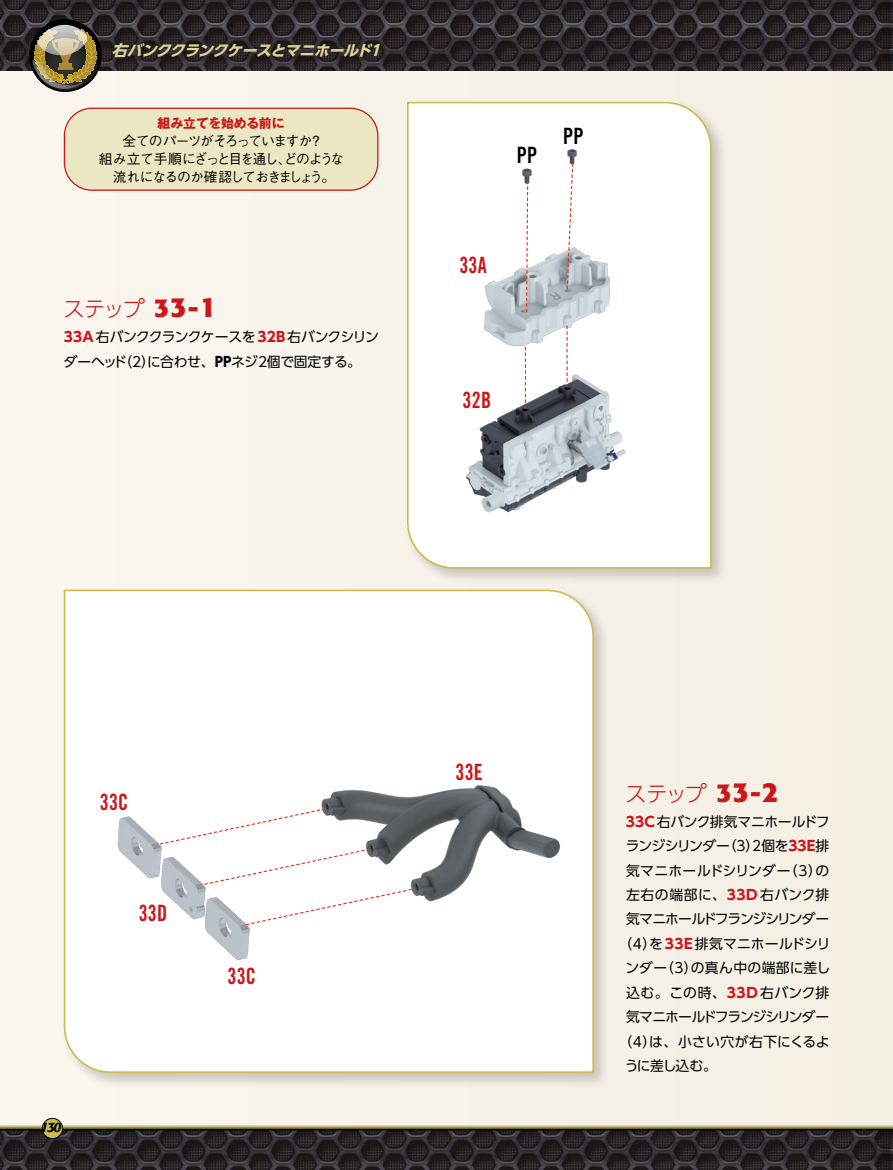
<style>
.page{position:relative;width:893px;height:1170px;background:#fff}
.page>*{position:absolute;margin:0;border:0;box-sizing:border-box;transform-origin:0 0}
.t1{font:22.5px "Trade Gothic LT Std Bd Cn 20";letter-spacing:.01em;color:#cd1619;scale:.9 1}
.t2{font:22.5px "Trade Gothic LT Std Bd Cn 20";color:#000;scale:.9 1}
.t3{font:300 21.3px "UD Shin Go Pro";letter-spacing:-.065em;color:#cd1619}
.t4{font:italic 700 14.85px "UD Shin Go Pro";color:#dfd497}
.t5{font:13.8px/24.5px "UD Shin Go Pro";letter-spacing:-.025em;color:#000}
.t6{font:500 13.8px/18.1px "Gothic BBB Pro";letter-spacing:-.105em;color:#000;text-align:center}
.t7{font:13.8px "UD Shin Go Pro";letter-spacing:.015em;color:#000}
.t8{font:13.8px "UD Shin Go Pro";letter-spacing:-.065em;color:#000}
.t9{font:13.8px "UD Shin Go Pro";letter-spacing:.005em;color:#000}
.t10{font:13.8px "UD Shin Go Pro";letter-spacing:.025em;color:#000}
.t11{font:13.8px "UD Shin Go Pro";letter-spacing:.04em;color:#000}
.t12{font:13.8px "UD Shin Go Pro";letter-spacing:.01em;color:#000}
.t13{font:italic 500 13.5px "Formata";color:#000}
.t14{font:700 12.9px "Gothic MB101 Pro";color:#cd1619}
.s1{font-family:"Formata";font-weight:700;font-size:25.8px}
.s2{font-family:"Formata";font-weight:700;font-size:27.45px}
.s3{font-weight:700;color:#cd1619}
.s4{font-weight:700}
</style>
<div class="page">
<div style="left:0;top:70px;width:893px;height:1053px;background:#f6f1e7"></div>
<img style="left:0;top:1130px;width:890px;height:39px">
<img style="left:890px;top:1130px;width:3px;height:39px">
<img style="left:0;top:0;width:890px;height:70px">
<img style="left:890px;top:0;width:3px;height:70px">
<div style="left:0;top:1123px;width:893px;height:7px;background:#000;opacity:.75"></div>
<svg style="left:28px;top:19px;width:76px;height:74px;background:#7f765c"></svg>
<hr style="left:0;top:1128px;width:893px;height:2px;background:#000">
<div style="left:42px;top:1118px;width:21px;height:20px;background:#cbbc4f;border-radius:50%"></div>
<div style="left:42px;top:1117px;width:21px;height:21px;border:1px solid #000;border-radius:50%"></div>
<div style="left:60px;top:585px;width:550px;height:504px;background:#000;opacity:.2"></div>
<svg style="left:63px;top:588px;width:532px;height:485px"></svg>
<div style="left:403px;top:98px;width:325px;height:487px;background:#000;opacity:.2"></div>
<svg style="left:406px;top:101px;width:306px;height:468px"></svg>
<svg style="left:525px;top:180px;width:4px;height:133px"></svg>
<svg style="left:525px;top:347px;width:1px;height:62px"></svg>
<svg style="left:566px;top:325px;width:2px;height:62px"></svg>
<svg style="left:566px;top:162px;width:8px;height:129px"></svg>
<svg style="left:158px;top:807px;width:255px;height:118px"></svg>
<div style="left:64px;top:108px;width:314px;height:82px;background:#ece7c3;border-radius:27px"></div>
<div style="left:64px;top:108px;width:314px;height:83px;border:1px solid #cd1619;border-radius:27px"></div>
<p class="t4" style="left:112px;top:38px;width:276px">右バンククランクケースとマニホールド1</p>
<p class="t14" style="left:158px;top:112px;width:129px">組み立てを始める前に</p>
<p class="t6" style="left:99px;top:130px;width:247px">全てのパーツがそろっていますか？<br>組み立て手順にざっと目を通し、どのような流れになるのか確認しておきましょう。</p>
<h2 class="t3" style="left:63px;top:292px;width:154px">ステップ <span class="s1">3</span><span class="s2">3-1</span></h2>
<p class="t5" style="left:64px;top:324px;width:317px"><span class="s3">33A</span> 右バンククランクケースを<span class="s3">32B</span> 右バンクシリンダーヘッド（2）に合わせ、<span class="s4">PP</span>ネジ2個で固定する。</p>
<h1 class="t2" style="left:517px;top:141px;width:24px">PP</h1>
<h1 class="t2" style="left:563px;top:122px;width:24px">PP</h1>
<h1 class="t1" style="left:459px;top:252px;width:32px">33A</h1>
<h1 class="t1" style="left:463px;top:386px;width:33px">32B</h1>
<h1 class="t1" style="left:100px;top:788px;width:33px">33C</h1>
<h1 class="t1" style="left:139px;top:899px;width:33px">33D</h1>
<p class="t13" style="left:41px;top:1118px;width:22px">130</p>
<h1 class="t1" style="left:227px;top:962px;width:33px">33C</h1>
<h1 class="t1" style="left:456px;top:758px;width:32px">33E</h1>
<h2 class="t3" style="left:626px;top:776px;width:154px">ステップ <span class="s1">3</span><span class="s2">3-2</span></h2>
<p class="t5" style="left:626px;top:808px;width:205px"><span class="s3">33C</span>右バンク排気マニホールドフ</p>
<p class="t5" style="left:626px;top:833px;width:205px">ランジシリンダー（3）2個を<span class="s3">33E</span>排</p>
<p class="t7" style="left:626px;top:859px;width:205px">気マニホールドシリンダー（3）の</p>
<p class="t11" style="left:626px;top:883px;width:205px">左右の端部に、<span class="s3">33D</span> 右バンク排</p>
<p class="t8" style="left:626px;top:908px;width:205px">気マニホールドフランジシリンダー</p>
<p class="t9" style="left:619px;top:932px;width:213px">（4）を<span class="s3">33E</span>排気マニホールドシリ</p>
<p class="t10" style="left:625px;top:956px;width:206px">ンダー（3）の真ん中の端部に差し</p>
<p class="t12" style="left:626px;top:981px;width:205px">込む。この時、<span class="s3">33D</span> 右バンク排</p>
<p class="t8" style="left:626px;top:1005px;width:205px">気マニホールドフランジシリンダー</p>
<p class="t7" style="left:619px;top:1030px;width:213px">（4）は、小さい穴が右下にくるよ</p>
<p class="t5" style="left:625px;top:1053px;width:94px">うに差し込む。</p>
</div>
